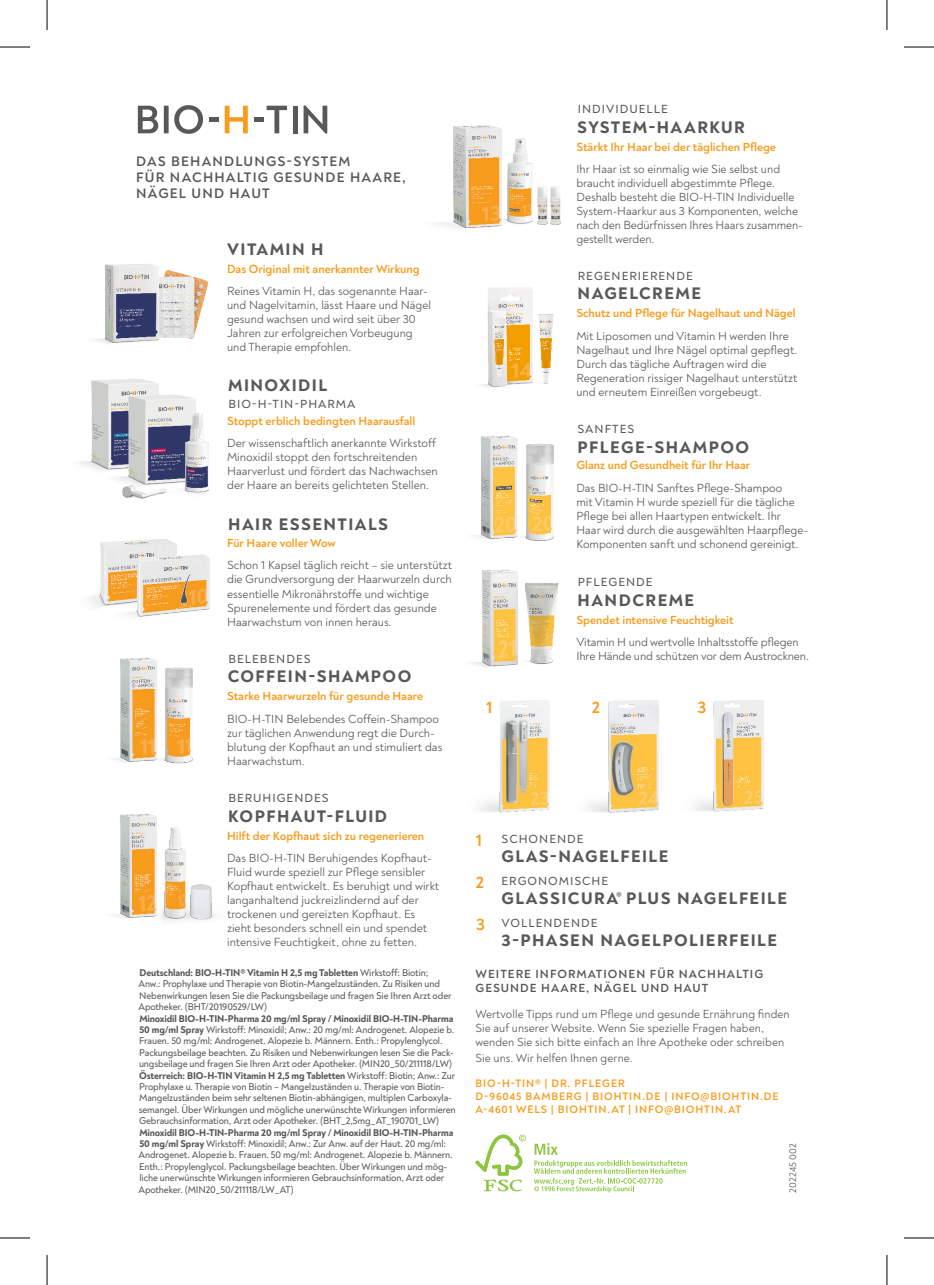
<style>
.page{position:relative;width:934px;height:1285px;background:#fff}
.page>*{position:absolute;margin:0;border:0;box-sizing:border-box;transform-origin:0 0}
.t1{font:800 17px "Noah";letter-spacing:.085em;color:#57585a}
.t2{font:700 17px "Noah";color:#f89c1c}
.t3{font:700 14px/16px "Noah";letter-spacing:.085em;color:#57585a}
.t4{font:12px/14px "Noah";color:#57585a}
.t5{font:700 12px "Noah";color:#f89c1c}
.t6{font:500 12px "Noah";letter-spacing:.085em;color:#57585a}
.t7{font:700 12px/14px "Noah";letter-spacing:.085em;color:#57585a}
.t8{font:700 11px/13px "Noah";letter-spacing:.085em;color:#f89c1c}
.t9{font:500 10px/11.4px "Noah";letter-spacing:-.01em;color:#57585a}
.t10{font:10px "Noah";letter-spacing:.015em;color:#57585a}
.s1{font-weight:800}
.s2{font-weight:700;font-size:17px;color:#f89c1c}
</style>
<div class="page">
<svg style="left:475px;top:1134px;width:50px;height:57px"></svg>
<svg style="left:534px;top:1143px;width:23px;height:11px"></svg>
<svg style="left:534px;top:1160px;width:152px;height:32px"></svg>
<div style="left:254px;top:117px;width:9px;height:5px;background:#57585a"></div>
<div style="left:209px;top:117px;width:9px;height:5px;background:#57585a"></div>
<svg style="left:266px;top:106px;width:21px;height:27px"></svg>
<svg style="left:225px;top:106px;width:23px;height:27px"></svg>
<svg style="left:138px;top:105px;width:65px;height:29px"></svg>
<div style="left:292px;top:106px;width:5px;height:27px;background:#57585a"></div>
<svg style="left:303px;top:105px;width:24px;height:28px"></svg>
<img style="left:481px;top:287px;width:52px;height:101px">
<img style="left:538px;top:314px;width:16px;height:70px">
<img style="left:160px;top:270px;width:48px;height:69px">
<img style="left:95px;top:264px;width:65px;height:80px">
<img style="left:80px;top:380px;width:28px;height:91px">
<img style="left:122px;top:493px;width:42px;height:6px">
<img style="left:108px;top:379px;width:86px;height:114px">
<img style="left:164px;top:399px;width:45px;height:94px">
<img style="left:90px;top:538px;width:86px;height:69px">
<img style="left:107px;top:544px;width:103px;height:74px">
<img style="left:115px;top:657px;width:34px;height:106px">
<img style="left:149px;top:658px;width:44px;height:106px">
<img style="left:172px;top:827px;width:43px;height:94px">
<img style="left:114px;top:813px;width:58px;height:108px">
<img style="left:507px;top:138px;width:26px;height:86px">
<img style="left:526px;top:171px;width:13px;height:54px">
<img style="left:539px;top:186px;width:22px;height:39px">
<img style="left:438px;top:125px;width:69px;height:104px">
<img style="left:472px;top:569px;width:40px;height:98px">
<img style="left:512px;top:571px;width:47px;height:94px">
<img style="left:474px;top:435px;width:35px;height:105px">
<img style="left:509px;top:436px;width:45px;height:105px">
<img style="left:588px;top:700px;width:176px;height:113px">
<img style="left:480px;top:700px;width:70px;height:113px">
<hr style="left:0;top:47px;width:30px;height:1px;background:#000">
<hr style="left:903px;top:47px;width:30px;height:1px;background:#000">
<hr style="left:0;top:1237px;width:30px;height:1px;background:#000">
<hr style="left:903px;top:1237px;width:30px;height:1px;background:#000">
<hr style="left:47px;top:0;width:1px;height:30px;background:#000">
<hr style="left:47px;top:1255px;width:1px;height:30px;background:#000">
<hr style="left:886px;top:0;width:1px;height:30px;background:#000">
<hr style="left:886px;top:1255px;width:1px;height:30px;background:#000">
<p class="t3" style="left:136px;top:154px;width:271px">DAS BEHANDLUNGS-SYSTEM<br>FÜR NACHHALTIG GESUNDE HAARE,<br>NÄGEL UND HAUT</p>
<h1 class="t1" style="left:227px;top:238px;width:98px">VITAMIN H</h1>
<p class="t5" style="left:227px;top:261px;width:194px">Das Original mit anerkannter Wirkung</p>
<p class="t4" style="left:227px;top:284px;width:205px">Reines Vitamin H, das sogenannte Haar&shy;und Nagelvitamin, lässt Haare und Nägel gesund wachsen und wird seit über 30<br>Jahren zur erfolgreichen Vorbeugung und Therapie empfohlen.</p>
<h1 class="t1" style="left:228px;top:375px;width:100px">MINOXIDIL</h1>
<p class="t6" style="left:228px;top:396px;width:128px">BIO-H-TIN-PHARMA</p>
<p class="t5" style="left:227px;top:413px;width:190px">Stoppt erblich bedingten Haarausfall</p>
<p class="t4" style="left:227px;top:436px;width:212px">Der wissenschaftlich anerkannte Wirkstoff Minoxidil stoppt den fortschreitenden Haarverlust und fördert das Nachwachsen der Haare an bereits gelichteten Stellen.</p>
<h1 class="t1" style="left:228px;top:513px;width:161px">HAIR ESSENTIALS</h1>
<p class="t5" style="left:227px;top:535px;width:110px">Für Haare voller Wow</p>
<p class="t4" style="left:227px;top:558px;width:226px">Schon 1 Kapsel täglich reicht – sie unterstützt die Grundversorgung der Haarwurzeln durch essentielle Mikronährstoffe und wichtige Spurenelemente und fördert das gesunde Haarwachstum von innen heraus.</p>
<p class="t6" style="left:228px;top:651px;width:84px">BELEBENDES</p>
<h1 class="t1" style="left:228px;top:665px;width:185px">COFFEIN-SHAMPOO</h1>
<p class="t5" style="left:227px;top:688px;width:197px">Starke Haarwurzeln für gesunde Haare</p>
<p class="t4" style="left:227px;top:712px;width:217px">BIO-H-TIN Belebendes Coffein-Shampoo zur täglichen Anwendung regt die Durch&shy;blutung der Kopfhaut an und stimuliert das Haarwachstum.</p>
<p class="t6" style="left:228px;top:791px;width:102px">BERUHIGENDES</p>
<h1 class="t1" style="left:228px;top:805px;width:160px">KOPFHAUT-FLUID</h1>
<p class="t5" style="left:227px;top:828px;width:199px">Hilft der Kopfhaut sich zu regenerieren</p>
<p class="t4" style="left:227px;top:851px;width:213px">Das BIO-H-TIN Beruhigendes Kopfhaut-Fluid wurde speziell zur Pflege sensibler Kopfhaut entwickelt. Es beruhigt und wirkt langanhaltend juckreizlindernd auf der trockenen und gereizten Kopfhaut. Es zieht besonders schnell ein und spendet intensive Feuchtigkeit, ohne zu fetten.</p>
<p class="t9" style="left:138px;top:967px;width:314px"><span class="s1">Deutschland: BIO-H-TIN® Vitamin H 2,5 mg Tabletten</span> Wirkstoff: Biotin; Anw.: Prophylaxe und Therapie von Biotin-Mangelzuständen. Zu Risiken und Nebenwirkungen lesen Sie die Packungsbeilage und fragen Sie Ihren Arzt oder Apotheker. (BHT/20190529/LW)</p>
<p class="t9" style="left:139px;top:1012px;width:318px"><span class="s1">Minoxidil BIO-H-TIN-Pharma 20 mg/ml Spray / Minoxidil BIO-H-TIN-Pharma 50 mg/ml Spray</span> Wirkstoff: Minoxidil; Anw.: 20 mg/ml: Androgenet. Alopezie b.<br>Frauen. 50 mg/ml: Androgenet. Alopezie b. Männern. Enth.: Propylenglycol.<br>Packungsbeilage beachten. Zu Risiken und Nebenwirkungen lesen Sie die Pack&shy;ungsbeilage und fragen Sie Ihren Arzt oder Apotheker. (MIN20_50/211118/LW)<br><span class="s1">Österreich: BIO-H-TIN Vitamin H 2,5 mg Tabletten</span> Wirkstoff: Biotin; Anw.: Zur Prophylaxe u. Therapie von Biotin – Mangelzuständen u. Therapie von Biotin-Mangelzuständen beim sehr seltenen Biotin-abhängigen, multiplen Carboxyla&shy;semangel. Über Wirkungen und mögliche unerwünschte Wirkungen informieren Gebrauchsinformation, Arzt oder Apotheker. (BHT_2,5mg_AT_190701_LW)</p>
<p class="t9" style="left:138px;top:1126px;width:316px"><span class="s1">Minoxidil BIO-H-TIN-Pharma 20 mg/ml Spray / Minoxidil BIO-H-TIN-Pharma 50 mg/ml Spray</span> Wirkstoff: Minoxidil; Anw.: Zur Anw. auf der Haut. 20 mg/ml:<br>Androgenet. Alopezie b. Frauen. 50 mg/ml: Androgenet. Alopezie b. Männern.<br>Enth.: Propylenglycol. Packungsbeilage beachten. Über Wirkungen und mög&shy;liche unerwünschte Wirkungen informieren Gebrauchsinformation, Arzt oder Apotheker. (MIN20_50/211118/LW_AT)</p>
<p class="t6" style="left:577px;top:102px;width:92px">INDIVIDUELLE</p>
<h1 class="t1" style="left:577px;top:116px;width:169px">SYSTEM-HAARKUR</h1>
<p class="t5" style="left:576px;top:139px;width:201px">Stärkt Ihr Haar bei der täglichen Pflege</p>
<p class="t4" style="left:576px;top:162px;width:228px">Ihr Haar ist so einmalig wie Sie selbst und braucht individuell abgestimmte Pflege.<br>Deshalb besteht die BIO-H-TIN Individuelle System-Haarkur aus 3 Komponenten, welche nach den Bedürfnissen Ihres Haars zusammen&shy;gestellt werden.</p>
<p class="t6" style="left:577px;top:268px;width:116px">REGENERIERENDE</p>
<h1 class="t1" style="left:577px;top:283px;width:125px">NAGELCREME</h1>
<p class="t5" style="left:576px;top:306px;width:220px">Schutz und Pflege für Nagelhaut und Nägel</p>
<p class="t4" style="left:576px;top:329px;width:222px">Mit Liposomen und Vitamin H werden Ihre Nagelhaut und Ihre Nägel optimal gepflegt.<br>Durch das tägliche Auftragen wird die Regeneration rissiger Nagelhaut unterstützt und erneutem Einreißen vorgebeugt.</p>
<p class="t6" style="left:577px;top:422px;width:58px">SANFTES</p>
<h1 class="t1" style="left:577px;top:436px;width:173px">PFLEGE-SHAMPOO</h1>
<p class="t5" style="left:576px;top:457px;width:175px">Glanz und Gesundheit für Ihr Haar</p>
<p class="t4" style="left:576px;top:481px;width:233px">Das BIO-H-TIN Sanftes Pflege-Shampoo<br>mit Vitamin H wurde speziell für die tägliche Pflege bei allen Haartypen entwickelt. Ihr Haar wird durch die ausgewählten Haarpflege-Komponenten sanft und schonend gereinigt.</p>
<p class="t6" style="left:577px;top:575px;width:76px">PFLEGENDE</p>
<h1 class="t1" style="left:577px;top:589px;width:118px">HANDCREME</h1>
<p class="t5" style="left:576px;top:612px;width:158px">Spendet intensive Feuchtigkeit</p>
<p class="t4" style="left:576px;top:635px;width:234px">Vitamin H und wertvolle Inhaltsstoffe pflegen<br>Ihre Hände und schützen vor dem Austrocknen.</p>
<h1 class="t2" style="left:486px;top:696px;width:8px">1</h1>
<h1 class="t2" style="left:591px;top:696px;width:10px">2</h1>
<h1 class="t2" style="left:697px;top:696px;width:10px">3</h1>
<p class="t6" style="left:475px;top:832px;width:109px"><span class="s2">1</span> SCHONENDE</p>
<h1 class="t1" style="left:501px;top:845px;width:168px">GLAS-NAGELFEILE</h1>
<p class="t6" style="left:476px;top:874px;width:134px"><span class="s2">2</span> ERGONOMISCHE</p>
<h1 class="t1" style="left:501px;top:887px;width:287px">GLASSICURA<sup>®</sup> PLUS NAGELFEILE</h1>
<p class="t6" style="left:476px;top:916px;width:123px"><span class="s2">3</span> VOLLENDENDE</p>
<h1 class="t1" style="left:501px;top:929px;width:277px">3-PHASEN NAGELPOLIERFEILE</h1>
<p class="t7" style="left:475px;top:966px;width:289px">WEITERE INFORMATIONEN FÜR NACHHALTIG<br>GESUNDE HAARE, NÄGEL UND HAUT</p>
<p class="t4" style="left:475px;top:1007px;width:315px">Wertvolle Tipps rund um Pflege und gesunde Ernährung finden<br>Sie auf unserer Website. Wenn Sie spezielle Fragen haben, wenden Sie sich bitte einfach an Ihre Apotheke oder schreiben</p>
<p class="t4" style="left:475px;top:1051px;width:159px">Sie uns. Wir helfen Ihnen gerne.</p>
<p class="t8" style="left:475px;top:1076px;width:304px">BIO-H-TIN® | DR. PFLEGER<br>D-96045 BAMBERG | BIOHTIN.DE | INFO@BIOHTIN.DE<br>A-4601 WELS | BIOHTIN.AT | INFO@BIOHTIN.AT</p>
<p class="t10" style="left:786px;top:1192px;width:51px;rotate:-90deg">202245 002</p>
</div>
